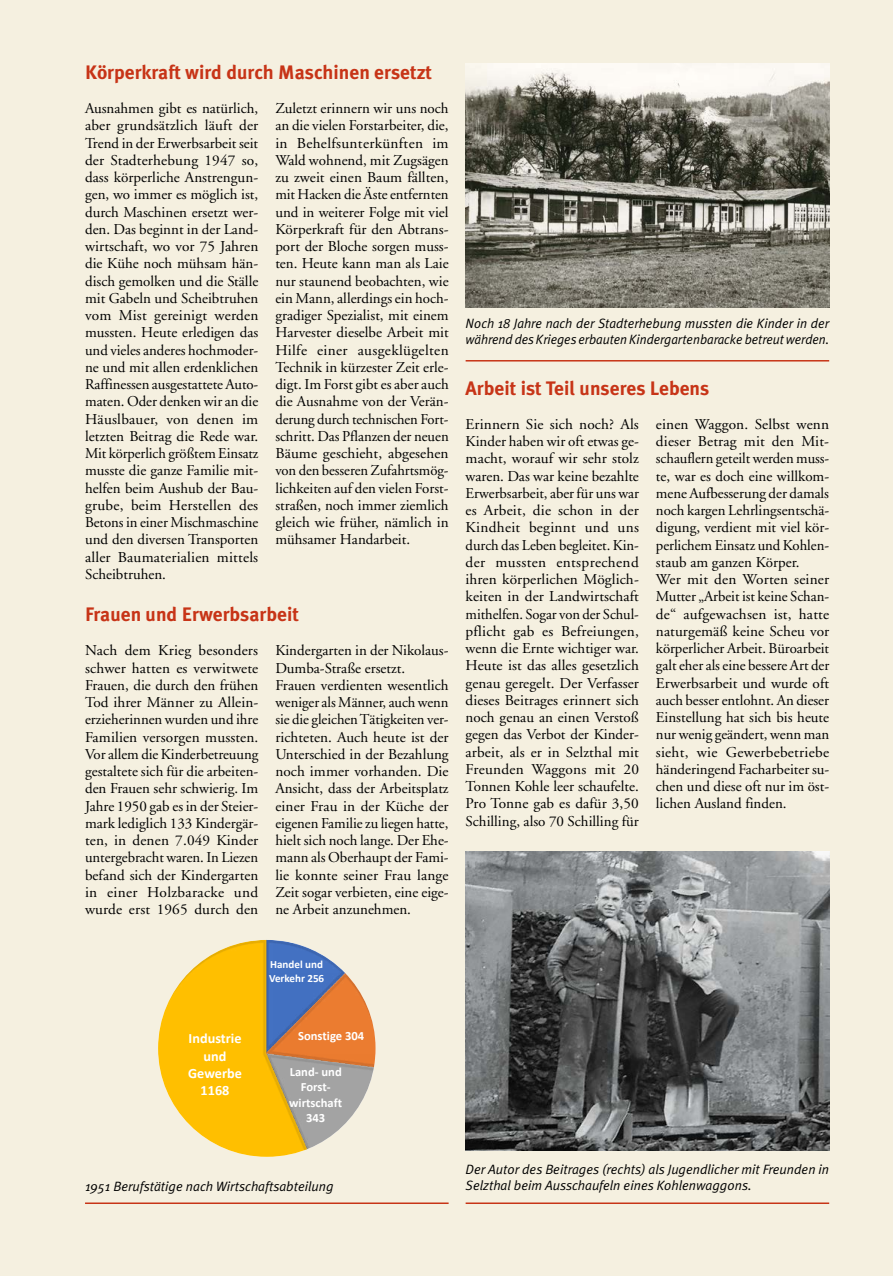
<style>
.page{position:relative;width:893px;height:1276px;background:#f5f0e0}
.page>*{position:absolute;margin:0;border:0;box-sizing:border-box;transform-origin:0 0}
.t1{font:700 19.5px "Meta Plus";color:#c73417}
.t2{font:15px/17.2px "Adobe Garamond";color:#000;text-align:justify}
.t3{font:700 14.25px/17.4px "Calibri";color:#fff;text-align:center}
.t4{font:italic 13.5px/16.8px "Meta Plus Normal";color:#000}
.t5{font:700 12.6px/15.5px "Calibri";color:#fff;text-align:center}
.t6{font:700 11.1px/13.5px "Calibri";color:#fff}
</style>
<div class="page">
<img style="left:466px;top:851px;width:363px;height:300px">
<hr style="left:466px;top:1202px;width:363px;height:2px;background:#c73417">
<img style="left:466px;top:64px;width:363px;height:243px">
<hr style="left:466px;top:360px;width:363px;height:1px;background:#c73417">
<svg style="left:158px;top:940px;width:218px;height:216px"></svg>
<hr style="left:85px;top:1202px;width:364px;height:2px;background:#c73417">
<h1 class="t1" style="left:85px;top:61px;width:349px">Körperkraft wird durch Maschinen ersetzt</h1>
<p class="t2" style="left:85px;top:100px;width:175px">Ausnahmen gibt es natürlich, aber grundsätzlich läuft der Trend in der Erwerbsarbeit seit der Stadterhebung 1947 so, dass körperliche Anstrengun&shy;gen, wo immer es möglich ist, durch Maschinen ersetzt wer&shy;den. Das beginnt in der Land&shy;wirtschaft, wo vor 75 Jahren die Kühe noch mühsam hän&shy;disch gemolken und die Ställe mit Gabeln und Scheibtruhen vom Mist gereinigt werden mussten. Heute erledigen das und vieles anderes hochmoder&shy;ne und mit allen erdenklichen Raffinessen ausgestattete Auto&shy;maten. Oder denken wir an die Häuslbauer, von denen im letzten Beitrag die Rede war.<br>Mit körperlich größtem Einsatz musste die ganze Familie mit&shy;helfen beim Aushub der Bau&shy;grube, beim Herstellen des Betons in einer Mischmaschine und den diversen Transporten aller Baumaterialien mittels Scheibtruhen.</p>
<p class="t2" style="left:275px;top:100px;width:175px">Zuletzt erinnern wir uns noch an die vielen Forstarbeiter, die, in Behelfsunterkünften im Wald wohnend, mit Zugsägen zu zweit einen Baum fällten, mit Hacken die Äste entfernten und in weiterer Folge mit viel Körperkraft für den Abtrans&shy;port der Bloche sorgen muss&shy;ten. Heute kann man als Laie nur staunend beobachten, wie ein Mann, allerdings ein hoch&shy;gradiger Spezialist, mit einem Harvester dieselbe Arbeit mit Hilfe einer ausgeklügelten Technik in kürzester Zeit erle&shy;digt. Im Forst gibt es aber auch die Ausnahme von der Verän&shy;derung durch technischen Fort&shy;schritt. Das Pflanzen der neuen Bäume geschieht, abgesehen von den besseren Zufahrtsmög&shy;lichkeiten auf den vielen Forst&shy;straßen, noch immer ziemlich gleich wie früher, nämlich in mühsamer Handarbeit.</p>
<h1 class="t1" style="left:85px;top:603px;width:215px">Frauen und Erwerbsarbeit</h1>
<p class="t2" style="left:85px;top:642px;width:175px">Nach dem Krieg besonders schwer hatten es verwitwete Frauen, die durch den frühen Tod ihrer Männer zu Allein&shy;erzieherinnen wurden und ihre Familien versorgen mussten.<br>Vor allem die Kinderbetreuung gestaltete sich für die arbeiten&shy;den Frauen sehr schwierig. Im Jahre 1950 gab es in der Steier&shy;mark lediglich 133 Kindergär&shy;ten, in denen 7.049 Kinder untergebracht waren. In Liezen befand sich der Kindergarten in einer Holzbaracke und wurde erst 1965 durch den</p>
<p class="t2" style="left:275px;top:642px;width:175px;text-align:left">Kindergarten in der Nikolaus-<br>Dumba-Straße ersetzt.<br>Frauen verdienten wesentlich weniger als Männer, auch wenn sie die gleichen Tätigkeiten ver&shy;richteten. Auch heute ist der<br>Unterschied in der Bezahlung noch immer vorhanden. Die<br>Ansicht, dass der Arbeitsplatz einer Frau in der Küche der eigenen Familie zu liegen hatte, hielt sich noch lange. Der Ehe&shy;mann als Oberhaupt der Fami&shy;lie konnte seiner Frau lange<br>Zeit sogar verbieten, eine eige&shy;ne Arbeit anzunehmen.</p>
<p class="t4" style="left:466px;top:314px;width:365px">Noch 18 Jahre nach der Stadterhebung mussten die Kinder in der während des Krieges erbauten Kindergartenbaracke betreut werden.</p>
<h1 class="t1" style="left:466px;top:377px;width:245px">Arbeit ist Teil unseres Lebens</h1>
<p class="t2" style="left:466px;top:416px;width:175px">Erinnern Sie sich noch? Als Kinder haben wir oft etwas ge&shy;macht, worauf wir sehr stolz waren. Das war keine bezahlte Erwerbsarbeit, aber für uns war es Arbeit, die schon in der Kindheit beginnt und uns durch das Leben begleitet. Kin&shy;der mussten entsprechend ihren körperlichen Möglich&shy;keiten in der Landwirtschaft mithelfen. Sogar von der Schul&shy;pflicht gab es Befreiungen, wenn die Ernte wichtiger war.<br>Heute ist das alles gesetzlich genau geregelt. Der Verfasser dieses Beitrages erinnert sich noch genau an einen Verstoß gegen das Verbot der Kinder&shy;arbeit, als er in Selzthal mit Freunden Waggons mit 20<br>Tonnen Kohle leer schaufelte.<br>Pro Tonne gab es dafür 3,50<br>Schilling, also 70 Schilling für</p>
<p class="t2" style="left:656px;top:416px;width:175px;text-align:left">einen Waggon. Selbst wenn dieser Betrag mit den Mit&shy;schauflern geteilt werden muss&shy;te, war es doch eine willkom&shy;mene Aufbesserung der damals noch kargen Lehrlingsentschä&shy;digung, verdient mit viel kör&shy;perlichem Einsatz und Kohlen&shy;staub am ganzen Körper.<br>Wer mit den Worten seiner<br>Mutter „Arbeit ist keine Schan&shy;de“ aufgewachsen ist, hatte naturgemäß keine Scheu vor körperlicher Arbeit. Büroarbeit galt eher als eine bessere Art der<br>Erwerbsarbeit und wurde oft auch besser entlohnt. An dieser<br>Einstellung hat sich bis heute nur wenig geändert, wenn man sieht, wie Gewerbebetriebe händeringend Facharbeiter su&shy;chen und diese oft nur im öst&shy;lichen Ausland finden.</p>
<p class="t6" style="left:269px;top:958px;width:57px">Handel und<br>Verkehr 256</p>
<p class="t3" style="left:188px;top:1029px;width:55px">Industrie und<br>Gewerbe<br>1168</p>
<p class="t5" style="left:298px;top:1027px;width:67px">Sonstige 304</p>
<p class="t5" style="left:289px;top:1064px;width:54px">Land- und<br>Forst&shy;wirtschaft<br>343</p>
<p class="t4" style="left:85px;top:1177px;width:250px">1951 Berufstätige nach Wirtschaftsabteilung</p>
<p class="t4" style="left:466px;top:1160px;width:365px">Der Autor des Beitrages (rechts) als Jugendlicher mit Freunden in<br>Selzthal beim Ausschaufeln eines Kohlenwaggons.</p>
</div>
